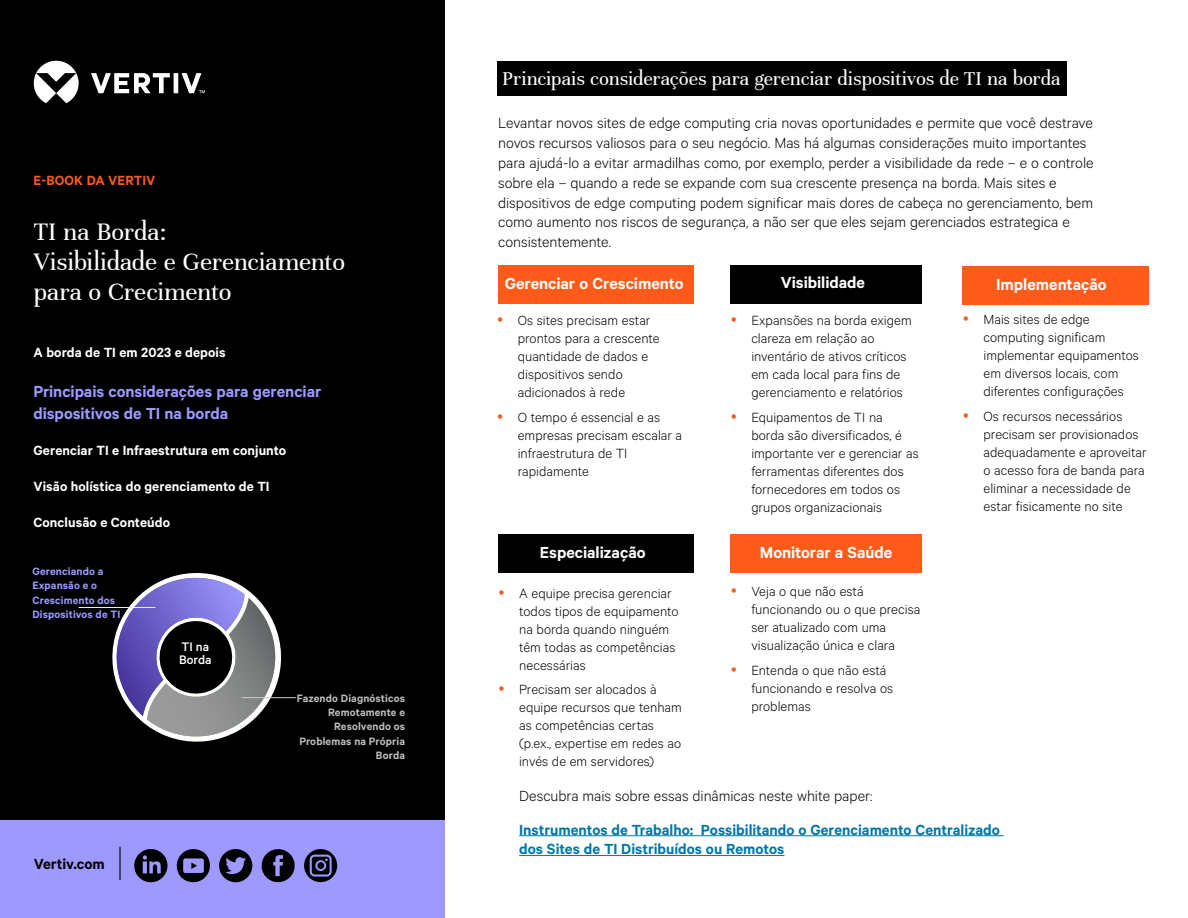
<style>
.page{position:relative;width:1188px;height:918px;background:#fff}
.page>*{position:absolute;margin:0;border:0;box-sizing:border-box;transform-origin:0 0}
.t1{font:27px/30px "Unna";letter-spacing:-.005em;color:#fff}
.t2{font:21px "Unna";letter-spacing:-.005em;color:#fff}
.t3{font:600 18px "Calibre";color:#fff}
.t4{font:600 18px/21.6px "Calibre";color:#9e99ff}
.t5{font:300 16.5px/19.8px "Calibre";color:#000}
.t6{font:600 16.5px/19.8px "Calibre";color:#0076a8}
.t7{font:600 16.5px "Calibre";color:#000}
.t8{font:300 15px/18px "Calibre";letter-spacing:.005em;color:#000}
.t9{font:600 15px "Calibre";letter-spacing:.005em;color:#fff}
.t10{font:600 15px "Calibre";color:#fe5b1b}
.t11{font:500 13.95px/13.2px "Calibre";color:#fff}
.t12{font:600 12px/14.4px "Calibre";letter-spacing:.01em;color:#bebebe;text-align:right}
.t13{font:600 12px/14.4px "Calibre";letter-spacing:.01em;color:#9e99ff}
</style>
<div class="page">
<div style="left:498px;top:265px;width:195px;height:38px;background:#fe5b1b"></div>
<div style="left:730px;top:265px;width:192px;height:38px;background:#000"></div>
<div style="left:963px;top:266px;width:186px;height:38px;background:#fe5b1b"></div>
<div style="left:498px;top:534px;width:195px;height:38px;background:#000"></div>
<div style="left:730px;top:534px;width:192px;height:38px;background:#fe5b1b"></div>
<div style="left:0;top:0;width:444px;height:918px;background:#000"></div>
<div style="left:0;top:821px;width:444px;height:97px;background:#9e99ff"></div>
<svg style="left:34px;top:61px;width:171px;height:42px"></svg>
<hr style="left:119px;top:847px;width:2px;height:33px;background:#000">
<div style="left:497px;top:61px;width:569px;height:35px;background:#000"></div>
<hr style="left:519px;top:835px;width:485px;height:1px;background:#0076a8">
<hr style="left:519px;top:855px;width:265px;height:1px;background:#0076a8">
<svg style="left:134px;top:849px;width:34px;height:33px"></svg>
<svg style="left:177px;top:849px;width:33px;height:34px"></svg>
<svg style="left:219px;top:849px;width:33px;height:33px"></svg>
<svg style="left:262px;top:849px;width:33px;height:33px"></svg>
<svg style="left:304px;top:849px;width:33px;height:33px"></svg>
<svg style="left:112px;top:573px;width:179px;height:169px"></svg>
<hr style="left:79px;top:607px;width:76px;height:1px;background:#f2f2f2">
<hr style="left:242px;top:697px;width:54px;height:1px;background:#ccc">
<p class="t10" style="left:34px;top:172px;width:123px">E-BOOK DA VERTIV</p>
<h1 class="t1" style="left:34px;top:217px;width:313px">TI na Borda:<br>Visibilidade e Gerenciamento para o Crecimento</h1>
<p class="t9" style="left:33px;top:344px;width:194px">A borda de TI em 2023 e depois</p>
<p class="t4" style="left:33px;top:380px;width:289px">Principais considerações para gerenciar dispositivos de TI na borda</p>
<p class="t9" style="left:33px;top:441px;width:254px">Gerenciar TI e Infraestrutura em conjunto</p>
<p class="t9" style="left:33px;top:477px;width:238px">Visão holística do gerenciamento de TI</p>
<p class="t9" style="left:33px;top:513px;width:138px">Conclusão e Conteúdo</p>
<p class="t13" style="left:32px;top:564px;width:89px">Gerenciando a<br>Expansão e o<br>Crescimento dos<br>Dispositivos de TI</p>
<p class="t11" style="left:179px;top:640px;width:34px">TI na<br>Borda</p>
<p class="t7" style="left:34px;top:854px;width:73px">Vertiv.com</p>
<p class="t12" style="left:297px;top:690px;width:110px">Fazendo Diagnósticos<br>Remotamente e<br>Resolvendo os<br>Problemas na Própria<br>Borda</p>
<h2 class="t2" style="left:502px;top:67px;width:560px">Principais considerações para gerenciar dispositivos de TI na borda</h2>
<p class="t5" style="left:498px;top:113px;width:597px">Levantar novos sites de edge computing cria novas oportunidades e permite que você destrave novos recursos valiosos para o seu negócio. Mas há algumas considerações muito importantes para ajudá-lo a evitar armadilhas como, por exemplo, perder a visibilidade da rede – e o controle sobre ela – quando a rede se expande com sua crescente presença na borda. Mais sites e dispositivos de edge computing podem significar mais dores de cabeça no gerenciamento, bem como aumento nos riscos de segurança, a não ser que eles sejam gerenciados estrategica e consistentemente.</p>
<p class="t3" style="left:505px;top:273px;width:180px">Gerenciar o Crescimento</p>
<p class="t3" style="left:781px;top:272px;width:86px">Visibilidade</p>
<p class="t3" style="left:996px;top:274px;width:112px">Implementação</p>
<p class="t8" style="left:518px;top:311px;width:143px">Os sites precisam estar prontos para a crescente quantidade de dados e dispositivos sendo adicionados à rede</p>
<p class="t8" style="left:518px;top:408px;width:166px">O tempo é essencial e as empresas precisam escalar a infraestrutura de TI rapidamente</p>
<p class="t8" style="left:751px;top:311px;width:162px">Expansões na borda exigem clareza em relação ao inventário de ativos críticos em cada local para fins de gerenciamento e relatórios</p>
<p class="t8" style="left:751px;top:407px;width:169px">Equipamentos de TI na borda são diversificados, é importante ver e gerenciar as ferramentas diferentes dos fornecedores em todos os grupos organizacionais</p>
<p class="t3" style="left:540px;top:542px;width:107px">Especialização</p>
<p class="t3" style="left:760px;top:542px;width:134px">Monitorar a Saúde</p>
<p class="t8" style="left:519px;top:583px;width:161px">A equipe precisa gerenciar todos tipos de equipamento na borda quando ninguém têm todas as competências necessárias</p>
<p class="t8" style="left:519px;top:680px;width:164px">Precisam ser alocados à equipe recursos que tenham as competências certas (p.ex., expertise em redes ao invés de em servidores)</p>
<p class="t8" style="left:751px;top:582px;width:171px">Veja o que não está funcionando ou o que precisa ser atualizado com uma visualização única e clara</p>
<p class="t8" style="left:751px;top:661px;width:143px">Entenda o que não está funcionando e resolva os problemas</p>
<p class="t8" style="left:984px;top:310px;width:157px">Mais sites de edge computing significam implementar equipamentos em diversos locais, com diferentes configurações</p>
<p class="t8" style="left:984px;top:407px;width:165px">Os recursos necessários precisam ser provisionados adequadamente e aproveitar o acesso fora de banda para eliminar a necessidade de estar fisicamente no site</p>
<p class="t5" style="left:519px;top:786px;width:355px">Descubra mais sobre essas dinâmicas neste white paper:</p>
<p class="t6" style="left:519px;top:819px;width:482px">Instrumentos de Trabalho: Possibilitando o Gerenciamento Centralizado dos Sites de TI Distribuídos ou Remotos</p>
</div>
